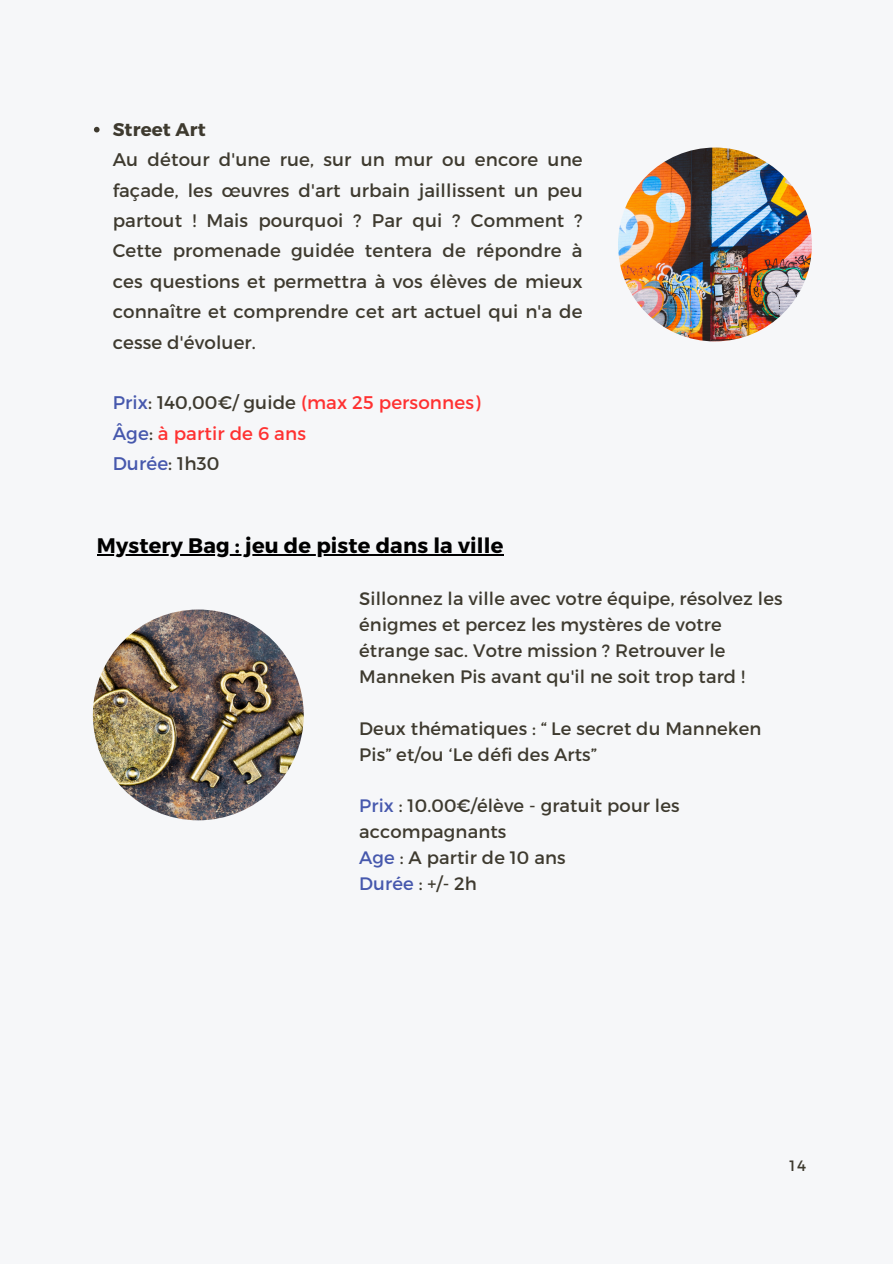
<style>
.page{position:relative;width:893px;height:1264px;background:#fff}
.page>*{position:absolute;margin:0;border:0;box-sizing:border-box;transform-origin:0 0}
.t1{font:700 21px "Montserrat";letter-spacing:.01em;color:#000}
.t2{font:18.3px/30.3px "Montserrat";letter-spacing:.01em;color:#3e3a2f;text-align:justify}
.t3{font:18.3px "Montserrat";letter-spacing:.01em;color:#ff3131}
.t4{font:18.3px "Montserrat";letter-spacing:.01em;color:#4658ad}
.t5{font:700 18.3px "Montserrat";letter-spacing:.01em;color:#3e3a2f}
.t6{font:18px/25.8px "Montserrat";letter-spacing:.01em;color:#3e3a2f}
.t7{font:15px "Montserrat";color:#3e3a2f}
.s1{color:#4658ad}
.s2{color:#3e3a2f}
</style>
<div class="page">
<div style="left:0;top:0;width:892px;height:1263px;background:#f6f7f9"></div>
<svg style="left:94px;top:127px;width:6px;height:5px"></svg>
<img style="left:618px;top:147px;width:193px;height:194px;border-radius:50%">
<img style="left:93px;top:609px;width:211px;height:211px;border-radius:50%">
<hr style="left:97px;top:554px;width:406px;height:1px;background:#000">
<p class="t5" style="left:113px;top:117px;width:94px">Street Art</p>
<p class="t2" style="left:113px;top:144px;width:471px">Au détour d'une rue, sur un mur ou encore une façade, les œuvres d'art urbain jaillissent un peu partout ! Mais pourquoi ? Par qui ? Comment ?<br>Cette promenade guidée tentera de répondre à ces questions et permettra à vos élèves de mieux connaître et comprendre cet art actuel qui n'a de cesse d'évoluer.</p>
<p class="t3" style="left:113px;top:391px;width:369px"><span class="s1">Prix</span><span class="s2">: 140,00€/ guide</span> (max 25 personnes)</p>
<p class="t3" style="left:113px;top:421px;width:195px"><span class="s1">Âge</span><span class="s2">:</span> à partir de 6 ans</p>
<p class="t4" style="left:113px;top:451px;width:108px">Durée<span class="s2">: 1h30</span></p>
<p class="t1" style="left:97px;top:532px;width:408px">Mystery Bag : jeu de piste dans la ville</p>
<p class="t6" style="left:359px;top:585px;width:425px">Sillonnez la ville avec votre équipe, résolvez les énigmes et percez les mystères de votre étrange sac. Votre mission ? Retrouver le Manneken Pis avant qu'il ne soit trop tard !</p>
<p class="t6" style="left:359px;top:714px;width:403px">Deux thématiques : “ Le secret du Manneken<br>Pis” et/ou ‘Le défi des Arts”</p>
<p class="t6" style="left:359px;top:792px;width:322px"><span class="s1">Prix</span> : 10.00€/élève - gratuit pour les accompagnants</p>
<p class="t6" style="left:359px;top:843px;width:208px"><span class="s1">Age</span> : A partir de 10 ans</p>
<p class="t6" style="left:359px;top:869px;width:119px"><span class="s1">Durée</span> : +/- 2h</p>
<p class="t7" style="left:789px;top:1155px;width:18px">14</p>
</div>
